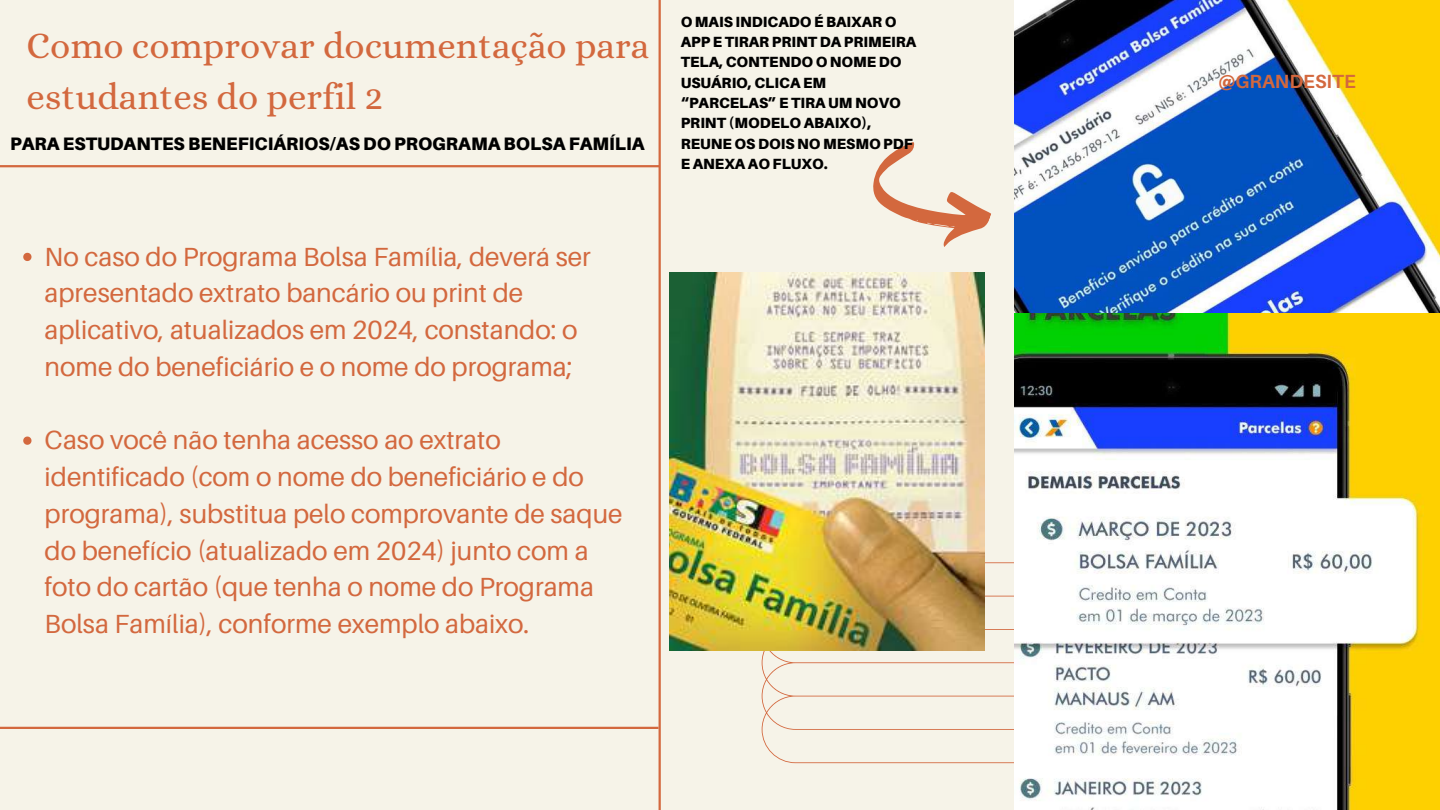
<style>
.page{position:relative;width:1440px;height:810px;background:#f6f3e8}
.page>*{position:absolute;margin:0;border:0;box-sizing:border-box;transform-origin:0 0}
.t1{font:36.9px/51px "Alice";color:#d3683e}
.t2{font:26.3px/36.8px "Aileron";color:#d3683e}
.t3{font:700 19px "Aileron";color:#d3683e}
.t4{font:900 18.1px "Aileron";color:#000}
.t5{font:900 14.8px/20.3px "Aileron";color:#000}
</style>
<div class="page">
<img style="left:1015px;top:0;width:425px;height:313px">
<svg style="left:762px;top:562px;width:253px;height:201px"></svg>
<img style="left:1015px;top:313px;width:425px;height:497px">
<hr style="left:659px;top:0;width:2px;height:810px;background:#d3683e">
<hr style="left:0;top:165px;width:660px;height:2px;background:#d3683e">
<hr style="left:0;top:727px;width:659px;height:2px;background:#d3683e">
<img style="left:669px;top:272px;width:315px;height:378px">
<svg style="left:873px;top:142px;width:118px;height:105px"></svg>
<svg style="left:23px;top:253px;width:9px;height:8px"></svg>
<svg style="left:23px;top:437px;width:9px;height:8px"></svg>
<h1 class="t1" style="left:27px;top:20px;width:624px">Como comprovar documentação para estudantes do perfil 2</h1>
<p class="t4" style="left:10px;top:133px;width:636px">PARA ESTUDANTES BENEFICIÁRIOS/AS DO PROGRAMA BOLSA FAMÍLIA</p>
<p class="t2" style="left:45px;top:237px;width:548px">No caso do Programa Bolsa Família, deverá ser apresentado extrato bancário ou print de aplicativo, atualizados em 2024, constando: o nome do beneficiário e o nome do programa;</p>
<p class="t2" style="left:45px;top:421px;width:580px">Caso você não tenha acesso ao extrato identificado (com o nome do beneficiário e do programa), substitua pelo comprovante de saque do benefício (atualizado em 2024) junto com a foto do cartão (que tenha o nome do Programa Bolsa Família), conforme exemplo abaixo.</p>
<p class="t5" style="left:681px;top:11px;width:237px">O MAIS INDICADO É BAIXAR O<br>APP E TIRAR PRINT DA PRIMEIRA<br>TELA, CONTENDO O NOME DO<br>USUÁRIO, CLICA EM “PARCELAS” E TIRA UM NOVO<br>PRINT (MODELO ABAIXO),<br>REUNE OS DOIS NO MESMO PDF<br>E ANEXA AO FLUXO.</p>
<p class="t3" style="left:1219px;top:70px;width:139px">@GRANDESITE</p>
</div>
